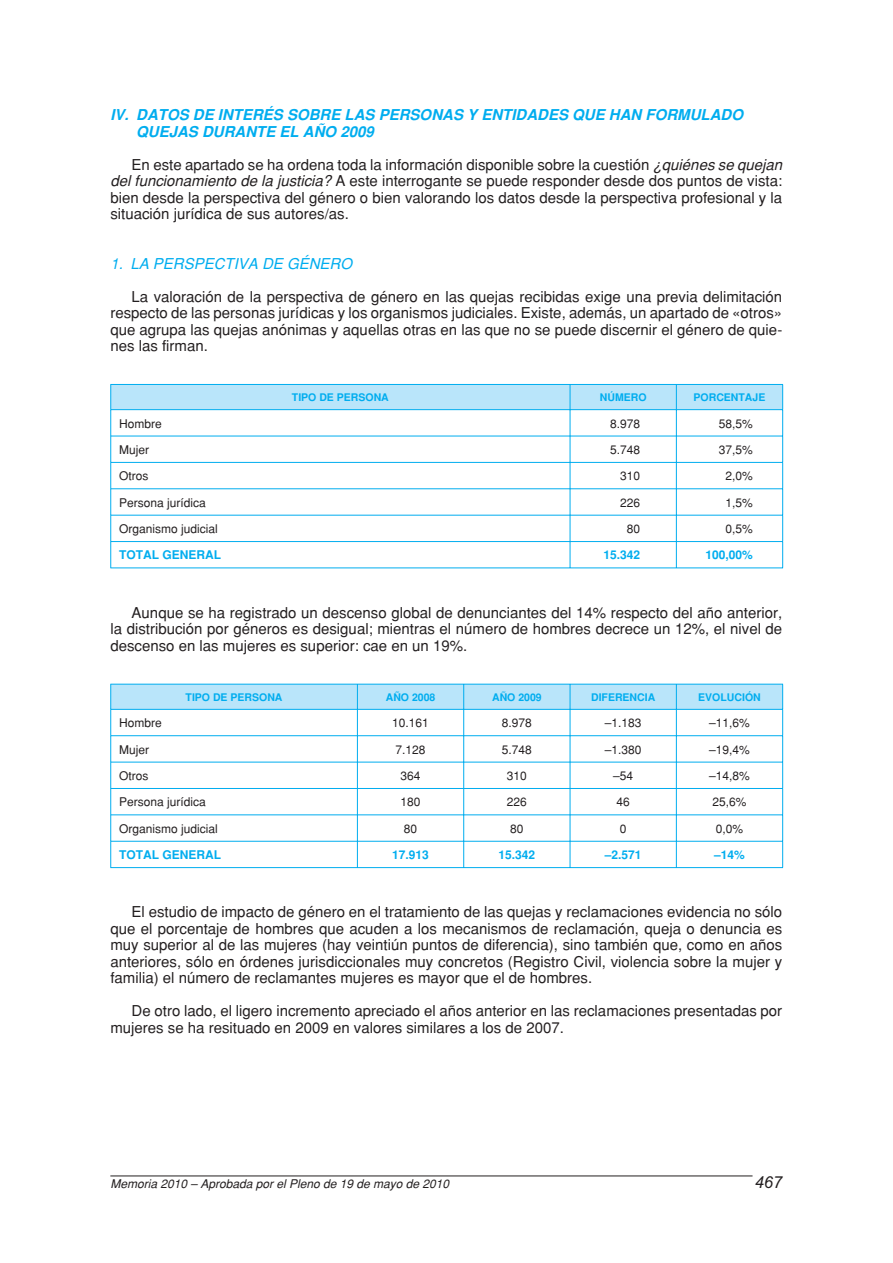
<style>
.page{position:relative;width:893px;height:1263px;background:#fff}
.page>*{position:absolute;margin:0;border:0;box-sizing:border-box;transform-origin:0 0}
.t1{font:italic 16.5px "Arial";color:#231f20}
.t2{font:15px/16.5px "Helvetica";color:#231f20;text-align:justify}
.t3{font:italic 700 15px/16.5px "Helvetica";color:#00adef}
.t4{font:italic 15px "Helvetica";color:#00adef}
.t5{font:12px "Helvetica";color:#231f20}
.t6{font:700 12px "Helvetica";color:#00adef}
.t7{font:italic 12px "Helvetica";color:#231f20}
.t8{font:700 10.5px "Helvetica";color:#00adef}
.s1{font-style:italic}
</style>
<div class="page">
<hr style="left:110px;top:1176px;width:642px;height:1px;background:#231f20">
<svg style="left:110px;top:384px;width:673px;height:184px"></svg>
<hr style="left:110px;top:568px;width:673px;height:1px;background:#00adef">
<svg style="left:110px;top:683px;width:674px;height:185px"></svg>
<p class="t3" style="left:136px;top:108px;width:608px;text-indent:-26px">IV. DATOS DE INTERÉS SOBRE LAS PERSONAS Y ENTIDADES QUE HAN FORMULADO<br>QUEJAS DURANTE EL AÑO 2009</p>
<p class="t2" style="left:110px;top:158px;width:673px;text-indent:21px">En este apartado se ha ordena toda la información disponible sobre la cuestión <span class="s1">¿quiénes se quejan del funcionamiento de la justicia?</span> A este interrogante se puede responder desde dos puntos de vista: bien desde la perspectiva del género o bien valorando los datos desde la perspectiva profesional y la situación jurídica de sus autores/as.</p>
<p class="t4" style="left:110px;top:258px;width:243px">1. LA PERSPECTIVA DE GÉNERO</p>
<p class="t2" style="left:110px;top:290px;width:673px;text-indent:21px">La valoración de la perspectiva de género en las quejas recibidas exige una previa delimitación respecto de las personas jurídicas y los organismos judiciales. Existe, además, un apartado de «otros» que agrupa las quejas anónimas y aquellas otras en las que no se puede discernir el género de quie&shy;nes las firman.</p>
<p class="t8" style="left:292px;top:394px;width:98px">TIPO DE PERSONA</p>
<p class="t8" style="left:600px;top:394px;width:48px">NÚMERO</p>
<p class="t8" style="left:694px;top:394px;width:73px">PORCENTAJE</p>
<p class="t5" style="left:119px;top:419px;width:44px">Hombre</p>
<p class="t5" style="left:610px;top:419px;width:32px">8.978</p>
<p class="t5" style="left:719px;top:419px;width:36px">58,5%</p>
<p class="t5" style="left:119px;top:445px;width:31px">Mujer</p>
<p class="t5" style="left:610px;top:445px;width:32px">5.748</p>
<p class="t5" style="left:719px;top:445px;width:36px">37,5%</p>
<p class="t5" style="left:119px;top:472px;width:31px">Otros</p>
<p class="t5" style="left:620px;top:472px;width:22px">310</p>
<p class="t5" style="left:725px;top:472px;width:29px">2,0%</p>
<p class="t5" style="left:119px;top:498px;width:88px">Persona jurídica</p>
<p class="t5" style="left:620px;top:498px;width:22px">226</p>
<p class="t5" style="left:725px;top:498px;width:29px">1,5%</p>
<p class="t5" style="left:119px;top:524px;width:100px">Organismo judicial</p>
<p class="t5" style="left:627px;top:524px;width:15px">80</p>
<p class="t5" style="left:725px;top:524px;width:29px">0,5%</p>
<p class="t6" style="left:119px;top:551px;width:103px">TOTAL GENERAL</p>
<p class="t6" style="left:603px;top:551px;width:38px">15.342</p>
<p class="t6" style="left:705px;top:551px;width:49px">100,00%</p>
<p class="t2" style="left:110px;top:606px;width:673px;text-indent:21px">Aunque se ha registrado un descenso global de denunciantes del 14% respecto del año anterior, la distribución por géneros es desigual; mientras el número de hombres decrece un 12%, el nivel de descenso en las mujeres es superior: cae en un 19%.</p>
<p class="t8" style="left:186px;top:693px;width:98px">TIPO DE PERSONA</p>
<p class="t8" style="left:386px;top:693px;width:51px">AÑO 2008</p>
<p class="t8" style="left:492px;top:693px;width:51px">AÑO 2009</p>
<p class="t8" style="left:591px;top:693px;width:66px">DIFERENCIA</p>
<p class="t8" style="left:698px;top:693px;width:64px">EVOLUCIÓN</p>
<p class="t5" style="left:119px;top:719px;width:44px">Hombre</p>
<p class="t5" style="left:392px;top:719px;width:38px">10.161</p>
<p class="t5" style="left:502px;top:719px;width:32px">8.978</p>
<p class="t5" style="left:605px;top:719px;width:38px">–1.183</p>
<p class="t5" style="left:709px;top:719px;width:42px">–11,6%</p>
<p class="t5" style="left:119px;top:745px;width:31px">Mujer</p>
<p class="t5" style="left:395px;top:745px;width:32px">7.128</p>
<p class="t5" style="left:502px;top:745px;width:32px">5.748</p>
<p class="t5" style="left:605px;top:745px;width:38px">–1.380</p>
<p class="t5" style="left:709px;top:745px;width:42px">–19,4%</p>
<p class="t5" style="left:119px;top:771px;width:31px">Otros</p>
<p class="t5" style="left:400px;top:771px;width:22px">364</p>
<p class="t5" style="left:507px;top:771px;width:22px">310</p>
<p class="t5" style="left:613px;top:771px;width:22px">–54</p>
<p class="t5" style="left:709px;top:771px;width:42px">–14,8%</p>
<p class="t5" style="left:119px;top:798px;width:88px">Persona jurídica</p>
<p class="t5" style="left:400px;top:798px;width:22px">180</p>
<p class="t5" style="left:507px;top:798px;width:22px">226</p>
<p class="t5" style="left:616px;top:798px;width:15px">46</p>
<p class="t5" style="left:712px;top:798px;width:36px">25,6%</p>
<p class="t5" style="left:119px;top:824px;width:100px">Organismo judicial</p>
<p class="t5" style="left:404px;top:824px;width:15px">80</p>
<p class="t5" style="left:510px;top:824px;width:15px">80</p>
<p class="t5" style="left:620px;top:824px;width:8px">0</p>
<p class="t5" style="left:716px;top:824px;width:29px">0,0%</p>
<p class="t6" style="left:119px;top:850px;width:103px">TOTAL GENERAL</p>
<p class="t6" style="left:392px;top:850px;width:38px">17.913</p>
<p class="t6" style="left:498px;top:850px;width:38px">15.342</p>
<p class="t6" style="left:605px;top:850px;width:38px">–2.571</p>
<p class="t6" style="left:714px;top:850px;width:32px">–14%</p>
<p class="t2" style="left:110px;top:905px;width:673px;text-indent:21px">El estudio de impacto de género en el tratamiento de las quejas y reclamaciones evidencia no sólo que el porcentaje de hombres que acuden a los mecanismos de reclamación, queja o denuncia es muy superior al de las mujeres (hay veintiún puntos de diferencia), sino también que, como en años anteriores, sólo en órdenes jurisdiccionales muy concretos (Registro Civil, violencia sobre la mujer y familia) el número de reclamantes mujeres es mayor que el de hombres.</p>
<p class="t2" style="left:110px;top:1004px;width:673px;text-indent:21px">De otro lado, el ligero incremento apreciado el años anterior en las reclamaciones presentadas por mujeres se ha resituado en 2009 en valores similares a los de 2007.</p>
<p class="t7" style="left:110px;top:1179px;width:340px">Memoria 2010 – Aprobada por el Pleno de 19 de mayo de 2010</p>
<p class="t1" style="left:755px;top:1172px;width:29px">467</p>
</div>
